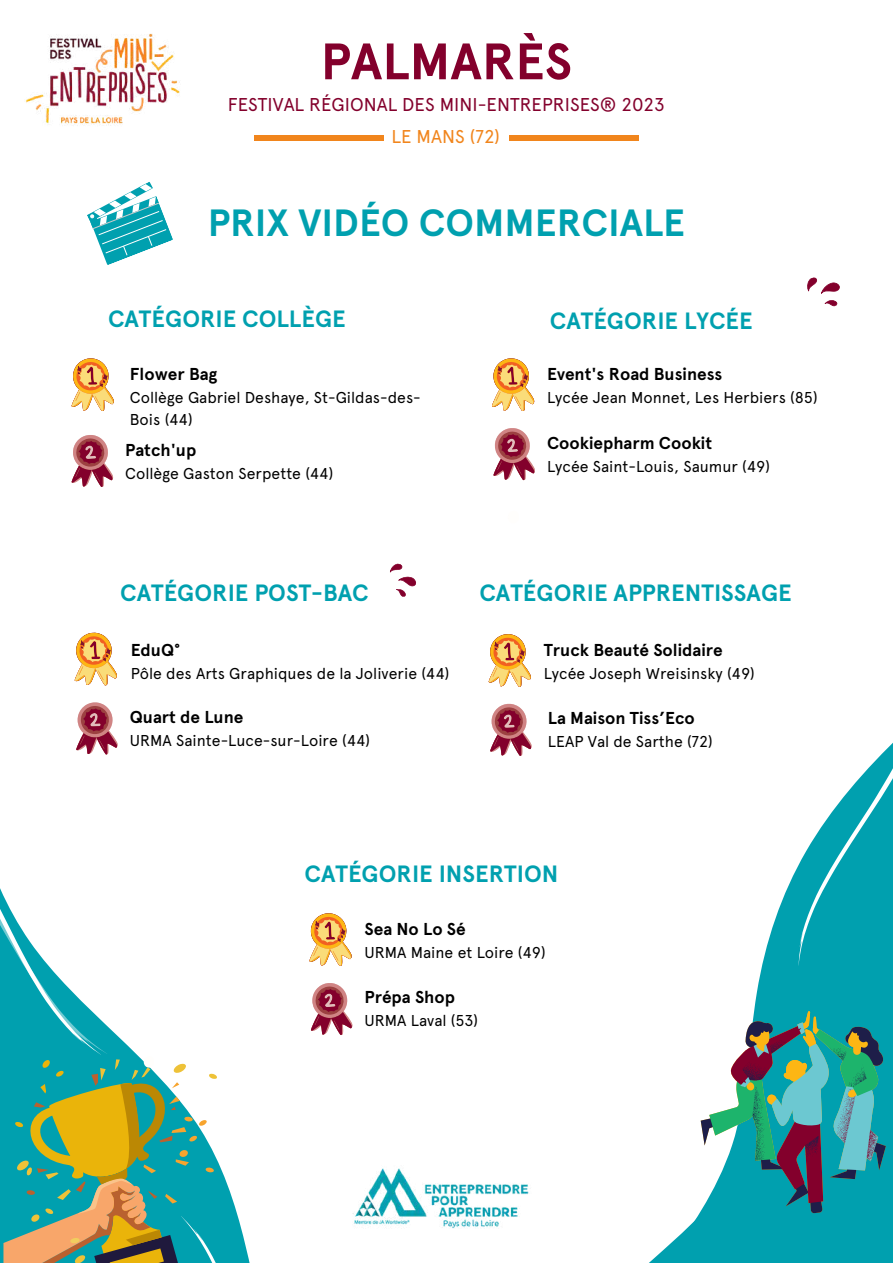
<style>
.page{position:relative;width:893px;height:1264px;background:#fff}
.page>*{position:absolute;margin:0;border:0;box-sizing:border-box;transform-origin:0 0}
.t1{font:700 51.15px "Apercu";color:#83002c}
.t2{font:700 37.95px "Apercu";color:#00a0af}
.t3{font:700 23.55px "Apercu";color:#00a0af}
.t4{font:18.45px "Apercu Pro";color:#83002c}
.t5{font:18.45px "Apercu Pro";color:#f1851c}
.t6{font:700 17.25px "Apercu";color:#000}
.t7{font:15.75px/21.3px "Apercu Pro";color:#000}
</style>
<div class="page">
<div style="left:756px;top:970px;width:136px;height:24px;background:#00a0af"></div>
<div style="left:754px;top:994px;width:138px;height:179px;background:#00a0af"></div>
<div style="left:690px;top:1173px;width:202px;height:89px;background:#00a0af"></div>
<svg style="left:761px;top:743px;width:131px;height:227px;fill:#00a0af"></svg>
<div style="left:509px;top:135px;width:129px;height:6px;background:#f1851c"></div>
<div style="left:254px;top:135px;width:129px;height:6px;background:#f1851c"></div>
<img style="left:25px;top:33px;width:155px;height:93px">
<svg style="left:807px;top:277px;width:33px;height:30px"></svg>
<svg style="left:390px;top:563px;width:26px;height:34px"></svg>
<svg style="left:700px;top:1010px;width:185px;height:203px"></svg>
<svg style="left:72px;top:358px;width:42px;height:53px"></svg>
<svg style="left:71px;top:435px;width:42px;height:52px"></svg>
<svg style="left:492px;top:358px;width:42px;height:53px"></svg>
<svg style="left:493px;top:428px;width:42px;height:52px"></svg>
<svg style="left:75px;top:632px;width:42px;height:53px"></svg>
<svg style="left:488px;top:634px;width:43px;height:52px"></svg>
<svg style="left:0;top:702px;width:690px;height:560px"></svg>
<svg style="left:87px;top:182px;width:86px;height:83px"></svg>
<h1 class="t1" style="left:320px;top:30px;width:253px">PALMARÈS</h1>
<p class="t4" style="left:228px;top:93px;width:438px">FESTIVAL RÉGIONAL DES MINI-ENTREPRISES® 2023</p>
<p class="t5" style="left:391px;top:125px;width:110px">LE MANS (72)</p>
<h2 class="t2" style="left:208px;top:199px;width:479px">PRIX VIDÉO COMMERCIALE</h2>
<h3 class="t3" style="left:108px;top:304px;width:239px">CATÉGORIE COLLÈGE</h3>
<p class="t6" style="left:130px;top:363px;width:89px">Flower Bag</p>
<p class="t7" style="left:130px;top:387px;width:292px">Collège Gabriel Deshaye, St-Gildas-des-<br>Bois (44)</p>
<p class="t6" style="left:125px;top:439px;width:73px">Patch'up</p>
<p class="t7" style="left:125px;top:463px;width:209px">Collège Gaston Serpette (44)</p>
<h3 class="t3" style="left:550px;top:306px;width:204px">CATÉGORIE LYCÉE</h3>
<p class="t6" style="left:547px;top:363px;width:177px">Event's Road Business</p>
<p class="t7" style="left:547px;top:387px;width:272px">Lycée Jean Monnet, Les Herbiers (85)</p>
<p class="t6" style="left:547px;top:432px;width:166px">Cookiepharm Cookit</p>
<p class="t7" style="left:547px;top:456px;width:224px">Lycée Saint-Louis, Saumur (49)</p>
<h3 class="t3" style="left:120px;top:578px;width:250px">CATÉGORIE POST-BAC</h3>
<p class="t6" style="left:131px;top:639px;width:51px">EduQ°</p>
<p class="t7" style="left:131px;top:663px;width:320px">Pôle des Arts Graphiques de la Joliverie (44)</p>
<p class="t6" style="left:130px;top:706px;width:115px">Quart de Lune</p>
<p class="t7" style="left:130px;top:729px;width:242px">URMA Sainte-Luce-sur-Loire (44)</p>
<h3 class="t3" style="left:479px;top:578px;width:314px">CATÉGORIE APPRENTISSAGE</h3>
<p class="t6" style="left:543px;top:639px;width:180px">Truck Beauté Solidaire</p>
<p class="t7" style="left:543px;top:663px;width:212px">Lycée Joseph Wreisinsky (49)</p>
<p class="t6" style="left:548px;top:707px;width:148px">La Maison Tiss’Eco</p>
<p class="t7" style="left:548px;top:730px;width:166px">LEAP Val de Sarthe (72)</p>
<h3 class="t3" style="left:304px;top:859px;width:255px">CATÉGORIE INSERTION</h3>
<p class="t6" style="left:364px;top:918px;width:103px">Sea No Lo Sé</p>
<p class="t7" style="left:364px;top:942px;width:183px">URMA Maine et Loire (49)</p>
<p class="t6" style="left:364px;top:986px;width:92px">Prépa Shop</p>
<p class="t7" style="left:364px;top:1009px;width:115px">URMA Laval (53)</p>
</div>
